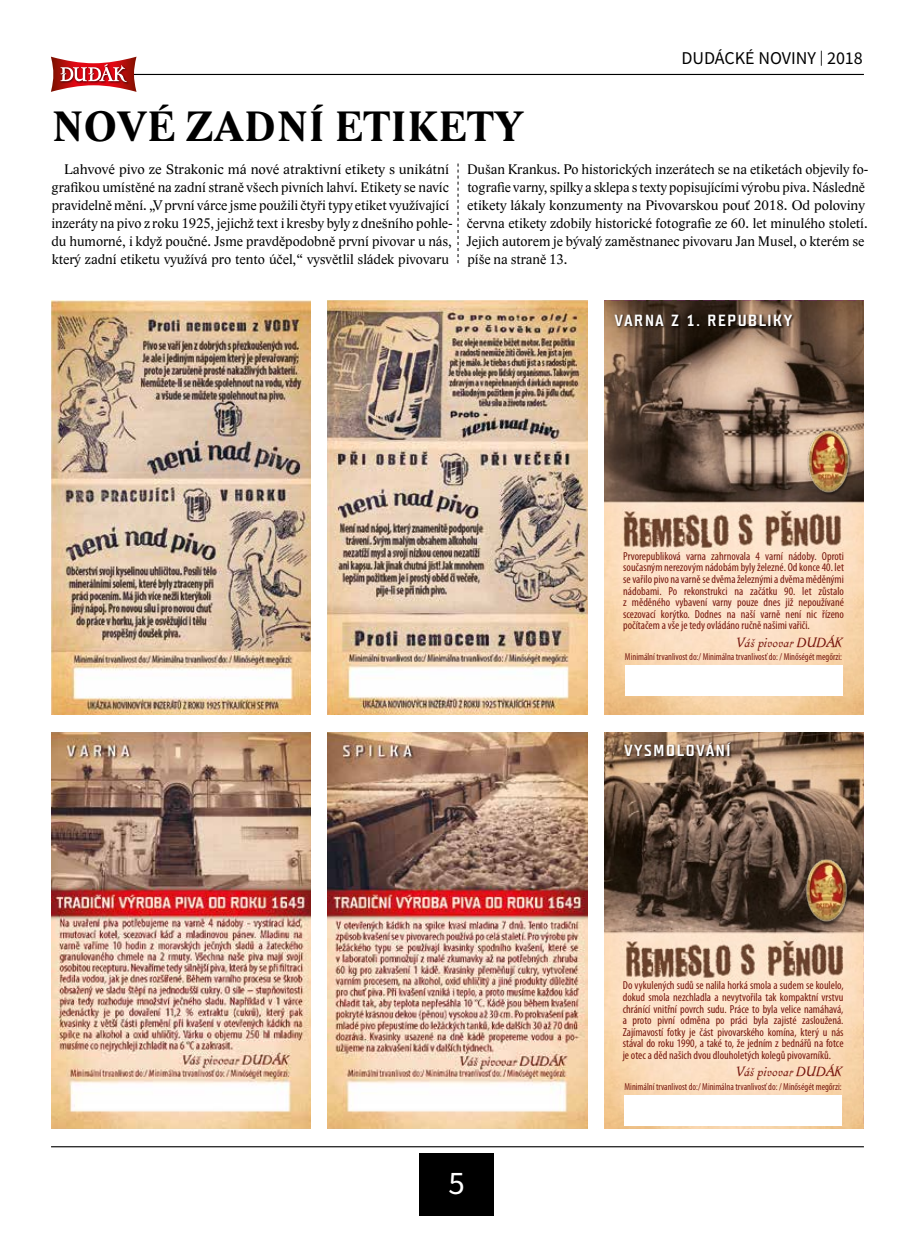
<style>
.page{position:relative;width:915px;height:1234px;background:#fff}
.page>*{position:absolute;margin:0;border:0;box-sizing:border-box;transform-origin:0 0}
.t1{font:700 43.5px "Lido STF";letter-spacing:.015em;color:#000}
.t2{font:33px "Source Sans Pro";color:#fff}
.t3{font:18px "Source Sans Pro";color:#000}
.t4{font:16.2px "Teuton Fett";letter-spacing:.1em;color:#fff}
.t5{font:14.25px/18px "Lido STF";color:#000;scale:1.04 1}
.t6{font:14.25px/18px "Lido STF";color:#000}
.t7{font:italic 13.5px "Alcoholica CE";color:#78170e}
.t8{font:condensed 11.55px/11.6px "Myriad Pro";color:#78170e;text-align:justify}
.t9{font:condensed 10.05px "Myriad Pro";color:#78170e;scale:.95 1}
.s1{font-size:15px}
</style>
<div class="page">
<hr style="left:51px;top:1145px;width:812px;height:1px;background:#000">
<div style="left:418px;top:1152px;width:75px;height:62px;background:#000"></div>
<hr style="left:68px;top:74px;width:795px;height:1px;background:#000">
<svg style="left:51px;top:57px;width:85px;height:35px"></svg>
<svg style="left:457px;top:163px;width:1px;height:100px"></svg>
<img style="left:51px;top:732px;width:259px;height:396px">
<img style="left:51px;top:300px;width:259px;height:414px">
<img style="left:327px;top:300px;width:260px;height:414px">
<svg style="left:604px;top:300px;width:260px;height:415px;background:#b9a08a"></svg>
<img style="left:613px;top:311px;width:183px;height:23px">
<img style="left:805px;top:427px;width:47px;height:69px">
<img style="left:802px;top:428px;width:51px;height:65px">
<img style="left:327px;top:732px;width:260px;height:396px">
<img style="left:604px;top:732px;width:254px;height:396px">
<div style="left:624px;top:1094px;width:217px;height:31px;background:#fff"></div>
<svg style="left:858px;top:732px;width:6px;height:396px;background:#bd9c7c"></svg>
<img style="left:622px;top:740px;width:113px;height:23px">
<img style="left:803px;top:922px;width:47px;height:4px">
<img style="left:801px;top:857px;width:50px;height:65px">
<h1 class="t1" style="left:51px;top:100px;width:473px">NOVÉ ZADNÍ ETIKETY</h1>
<h3 class="t3" style="left:681px;top:47px;width:183px">DUDÁCKÉ NOVINY <span class="s1">|</span> 2018</h3>
<p class="t5" style="left:51px;top:160px;width:387px;text-indent:13px">Lahvové pivo ze Strakonic má nové atraktivní etikety s unikátní grafikou umístěné na zadní straně všech pivních lahví. Etikety se navíc pravidelně mění. „V první várce jsme použili čtyři typy etiket využívající inzeráty na pivo z roku 1925, jejichž text i kresby byly z dnešního pohle&shy;du humorné, i když poučné. Jsme pravděpodobně první pivovar u nás, který zadní etiketu využívá pro tento účel,“ vysvětlil sládek pivovaru</p>
<p class="t6" style="left:466px;top:160px;width:403px">Dušan Krankus. Po historických inzerátech se na etiketách objevily fo&shy;tografie varny, spilky a sklepa s texty popisujícími výrobu piva. Následně etikety lákaly konzumenty na Pivovarskou pouť 2018. Od poloviny června etikety zdobily historické fotografie ze 60. let minulého století.<br>Jejich autorem je bývalý zaměstnanec pivovaru Jan Musel, o kterém se píše na straně 13.</p>
<h3 class="t4" style="left:614px;top:312px;width:178px">VARNA Z 1. REPUBLIKY</h3>
<p class="t8" style="left:623px;top:550px;width:222px">Prvorepubliková varna zahrnovala 4 varní nádoby. Oproti současným nerezovým nádobám byly železné. Od konce 40. let se vařilo pivo na varně se dvěma železnými a dvěma měděnými nádobami. Po rekonstrukci na začátku 90. let zůstalo z měděného vybavení varny pouze dnes již nepoužívané scezovací korýtko. Dodnes na naší varně není nic řízeno počítačem a vše je tedy ovládáno ručně našimi vařiči.</p>
<p class="t7" style="left:736px;top:634px;width:107px">Váš pivovar DUDÁK</p>
<p class="t9" style="left:624px;top:650px;width:230px">Minimální trvanlivost do:/ Minimálna trvanlivosť do: / Minőségét megőrzi:</p>
<h3 class="t4" style="left:624px;top:742px;width:107px">VYSMOLOVÁNÍ</h3>
<p class="t8" style="left:622px;top:979px;width:222px">Do vykulených sudů se nalila horká smola a sudem se koulelo, dokud smola nezchladla a nevytvořila tak kompaktní vrstvu chránící vnitřní povrch sudu. Práce to byla velice namáhavá, a proto pivní odměna po práci byla zajisté zasloužená.<br>Zajímavostí fotky je část pivovarského komína, který u nás stával do roku 1990, a také to, že jedním z bednářů na fotce je otec a děd našich dvou dlouholetých kolegů pivovarníků.</p>
<p class="t7" style="left:735px;top:1063px;width:107px">Váš pivovar DUDÁK</p>
<h2 class="t2" style="left:448px;top:1161px;width:18px">5</h2>
<p class="t9" style="left:624px;top:1079px;width:230px">Minimální trvanlivost do:/ Minimálna trvanlivosť do: / Minőségét megőrzi:</p>
</div>
